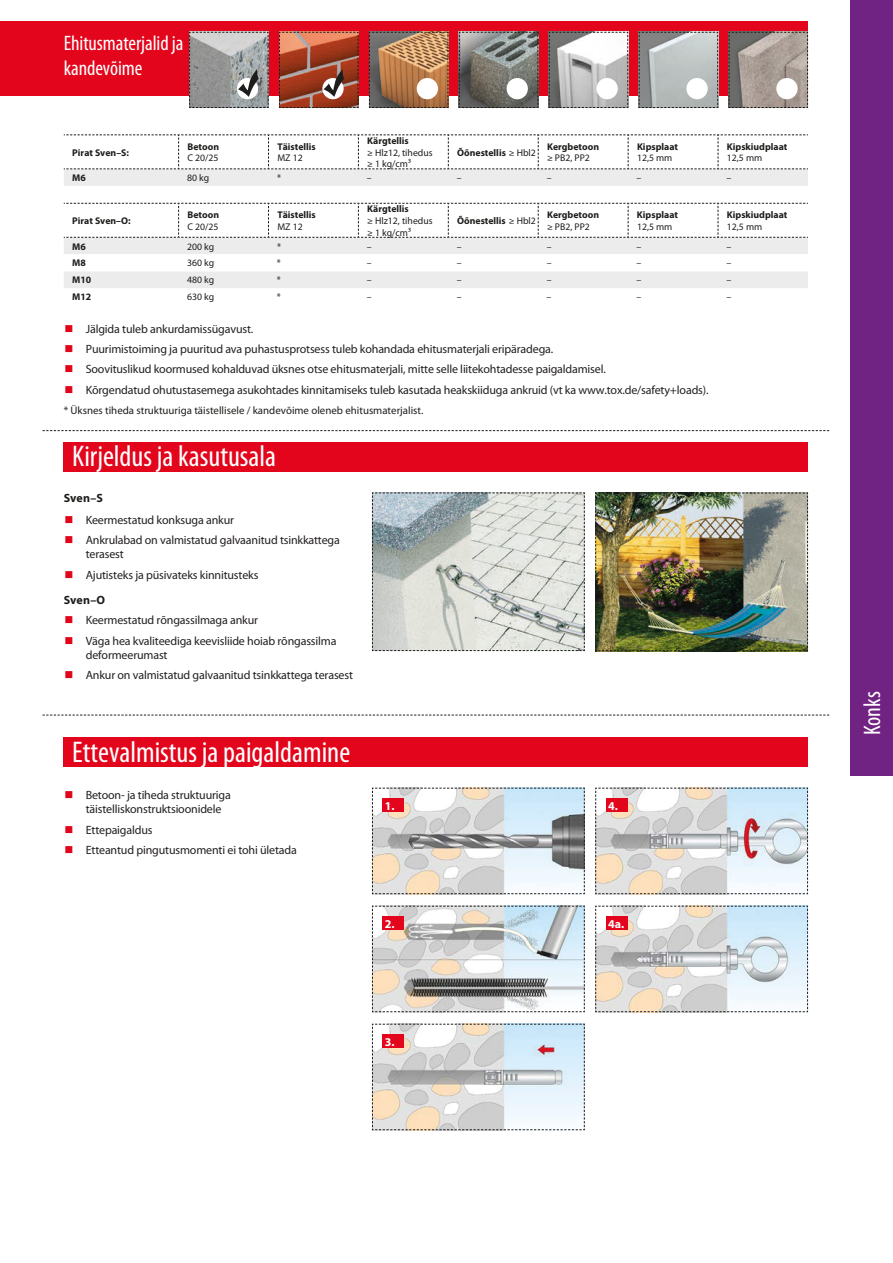
<style>
.page{position:relative;width:893px;height:1263px;background:#fff}
.page>*{position:absolute;margin:0;border:0;box-sizing:border-box;transform-origin:0 0}
.t1{font:condensed 30px "Myriad Pro";color:#fff}
.t2{font:condensed 24px "Myriad Pro";color:#fff}
.t3{font:condensed 21px/25.2px "Myriad Pro";letter-spacing:-.005em;color:#fff}
.t4{font:12px/14.4px "Myriad Pro";letter-spacing:-.015em;color:#231f20}
.t5{font:700 12px "Myriad Pro";color:#1d1d1b}
.t6{font:700 12px "Myriad Pro";color:#fff}
.t7{font:10.8px "Myriad Pro";color:#1d1d1b}
.t8{font:700 9.75px "Myriad Pro";color:#1d1d1b}
.t9{font:9.75px/11.7px "Myriad Pro";color:#1d1d1b}
.s1{font-weight:400}
.s2{color:#e1051b}
</style>
<div class="page">
<div style="left:0;top:21px;width:808px;height:75px;background:#e2051b"></div>
<svg style="left:638px;top:32px;width:80px;height:76px"></svg>
<div style="left:686px;top:78px;width:22px;height:21px;background:#fff;border-radius:50%"></div>
<svg style="left:369px;top:32px;width:80px;height:76px"></svg>
<div style="left:417px;top:78px;width:21px;height:21px;background:#fff;border-radius:50%"></div>
<svg style="left:459px;top:32px;width:80px;height:76px"></svg>
<div style="left:507px;top:78px;width:21px;height:21px;background:#fff;border-radius:50%"></div>
<svg style="left:548px;top:32px;width:80px;height:76px"></svg>
<svg style="left:728px;top:32px;width:80px;height:76px"></svg>
<div style="left:596px;top:78px;width:22px;height:21px;background:#fff;border-radius:50%"></div>
<div style="left:776px;top:78px;width:22px;height:21px;background:#fff;border-radius:50%"></div>
<div style="left:850px;top:0;width:43px;height:776px;background:#702382"></div>
<img style="left:595px;top:492px;width:213px;height:159px">
<svg style="left:43px;top:430px;width:786px;height:1px"></svg>
<svg style="left:43px;top:715px;width:786px;height:1px"></svg>
<div style="left:64px;top:442px;width:744px;height:29px;background:#e2051b"></div>
<div style="left:64px;top:737px;width:744px;height:29px;background:#e2051b"></div>
<svg style="left:189px;top:32px;width:80px;height:76px"></svg>
<img style="left:279px;top:32px;width:80px;height:76px">
<svg style="left:64px;top:203px;width:744px;height:85px"></svg>
<svg style="left:64px;top:134px;width:744px;height:52px"></svg>
<svg style="left:372px;top:492px;width:213px;height:159px"></svg>
<svg style="left:372px;top:787px;width:213px;height:107px"></svg>
<div style="left:383px;top:798px;width:21px;height:14px;background:#e2051b"></div>
<svg style="left:372px;top:905px;width:213px;height:107px"></svg>
<div style="left:383px;top:916px;width:21px;height:14px;background:#e2051b"></div>
<svg style="left:372px;top:1023px;width:213px;height:107px"></svg>
<div style="left:383px;top:1034px;width:21px;height:14px;background:#e2051b"></div>
<svg style="left:595px;top:787px;width:213px;height:107px"></svg>
<div style="left:606px;top:798px;width:21px;height:14px;background:#e2051b"></div>
<svg style="left:595px;top:905px;width:213px;height:107px"></svg>
<div style="left:606px;top:916px;width:21px;height:14px;background:#e2051b"></div>
<h3 class="t3" style="left:64px;top:30px;width:121px">Ehitusmaterjalid ja kandevõime</h3>
<p class="t8" style="left:72px;top:146px;width:58px">Pirat Sven–S:</p>
<p class="t8" style="left:187px;top:140px;width:33px">Betoon</p>
<p class="t9" style="left:187px;top:152px;width:33px">C 20/25</p>
<p class="t8" style="left:277px;top:140px;width:40px">Täistellis</p>
<p class="t9" style="left:277px;top:152px;width:27px">MZ 12</p>
<p class="t8" style="left:367px;top:134px;width:43px">Kärgtellis</p>
<p class="t9" style="left:367px;top:146px;width:67px">≥ Hlz12, tihedus ≥ 1 kg/cm3</p>
<p class="t8" style="left:457px;top:146px;width:80px">Õõnestellis <span class="s1">≥ Hbl2</span></p>
<p class="t8" style="left:547px;top:140px;width:54px">Kergbetoon</p>
<p class="t9" style="left:547px;top:152px;width:44px">≥ PB2, PP2</p>
<p class="t8" style="left:637px;top:140px;width:43px">Kipsplaat</p>
<p class="t9" style="left:637px;top:152px;width:37px">12,5 mm</p>
<p class="t8" style="left:727px;top:140px;width:62px">Kipskiudplaat</p>
<p class="t9" style="left:727px;top:152px;width:37px">12,5 mm</p>
<p class="t8" style="left:72px;top:172px;width:15px">M6</p>
<p class="t9" style="left:187px;top:172px;width:24px">80 kg</p>
<p class="t9" style="left:277px;top:172px;width:6px">*</p>
<p class="t9" style="left:367px;top:172px;width:6px">–</p>
<p class="t9" style="left:457px;top:172px;width:6px">–</p>
<p class="t9" style="left:547px;top:172px;width:6px">–</p>
<p class="t9" style="left:637px;top:172px;width:6px">–</p>
<p class="t9" style="left:726px;top:172px;width:6px">–</p>
<p class="t8" style="left:72px;top:214px;width:60px">Pirat Sven–O:</p>
<p class="t8" style="left:187px;top:208px;width:33px">Betoon</p>
<p class="t9" style="left:187px;top:220px;width:33px">C 20/25</p>
<p class="t8" style="left:277px;top:208px;width:40px">Täistellis</p>
<p class="t9" style="left:277px;top:220px;width:27px">MZ 12</p>
<p class="t8" style="left:367px;top:203px;width:43px">Kärgtellis</p>
<p class="t9" style="left:367px;top:215px;width:67px">≥ Hlz12, tihedus ≥ 1 kg/cm3</p>
<p class="t8" style="left:457px;top:214px;width:80px">Õõnestellis <span class="s1">≥ Hbl2</span></p>
<p class="t8" style="left:547px;top:208px;width:54px">Kergbetoon</p>
<p class="t9" style="left:547px;top:220px;width:44px">≥ PB2, PP2</p>
<p class="t8" style="left:637px;top:208px;width:43px">Kipsplaat</p>
<p class="t9" style="left:637px;top:220px;width:37px">12,5 mm</p>
<p class="t8" style="left:727px;top:208px;width:62px">Kipskiudplaat</p>
<p class="t9" style="left:727px;top:220px;width:37px">12,5 mm</p>
<p class="t8" style="left:72px;top:240px;width:15px">M6</p>
<p class="t9" style="left:187px;top:240px;width:29px">200 kg</p>
<p class="t9" style="left:277px;top:240px;width:6px">*</p>
<p class="t9" style="left:367px;top:240px;width:6px">–</p>
<p class="t9" style="left:457px;top:240px;width:6px">–</p>
<p class="t9" style="left:547px;top:240px;width:6px">–</p>
<p class="t9" style="left:637px;top:240px;width:6px">–</p>
<p class="t9" style="left:726px;top:240px;width:6px">–</p>
<p class="t8" style="left:72px;top:257px;width:15px">M8</p>
<p class="t9" style="left:187px;top:257px;width:29px">360 kg</p>
<p class="t9" style="left:277px;top:257px;width:6px">*</p>
<p class="t9" style="left:367px;top:257px;width:6px">–</p>
<p class="t9" style="left:457px;top:257px;width:6px">–</p>
<p class="t9" style="left:547px;top:257px;width:6px">–</p>
<p class="t9" style="left:637px;top:257px;width:6px">–</p>
<p class="t9" style="left:726px;top:257px;width:6px">–</p>
<p class="t8" style="left:72px;top:274px;width:21px">M10</p>
<p class="t9" style="left:187px;top:274px;width:29px">480 kg</p>
<p class="t9" style="left:277px;top:274px;width:6px">*</p>
<p class="t9" style="left:367px;top:274px;width:6px">–</p>
<p class="t9" style="left:457px;top:274px;width:6px">–</p>
<p class="t9" style="left:547px;top:274px;width:6px">–</p>
<p class="t9" style="left:637px;top:274px;width:6px">–</p>
<p class="t9" style="left:726px;top:274px;width:6px">–</p>
<p class="t8" style="left:72px;top:291px;width:21px">M12</p>
<p class="t9" style="left:187px;top:291px;width:29px">630 kg</p>
<p class="t9" style="left:277px;top:291px;width:6px">*</p>
<p class="t9" style="left:367px;top:291px;width:6px">–</p>
<p class="t9" style="left:457px;top:291px;width:6px">–</p>
<p class="t9" style="left:547px;top:291px;width:6px">–</p>
<p class="t9" style="left:636px;top:291px;width:6px">–</p>
<p class="t9" style="left:726px;top:291px;width:6px">–</p>
<p class="t4" style="left:65px;top:321px;width:190px"><span class="s2">■</span> Jälgida tuleb ankurdamissügavust.</p>
<p class="t4" style="left:65px;top:342px;width:490px"><span class="s2">■</span> Puurimistoiming ja puuritud ava puhastusprotsess tuleb kohandada ehitusmaterjali eripäradega.</p>
<p class="t4" style="left:65px;top:362px;width:543px"><span class="s2">■</span> Soovituslikud koormused kohalduvad üksnes otse ehitusmaterjali, mitte selle liitekohtadesse paigaldamisel.</p>
<p class="t4" style="left:65px;top:382px;width:646px"><span class="s2">■</span> Kõrgendatud ohutustasemega asukohtades kinnitamiseks tuleb kasutada heakskiiduga ankruid (vt ka www.tox.de/safety+loads).</p>
<p class="t7" style="left:64px;top:403px;width:361px">* Üksnes tiheda struktuuriga täistellisele / kandevõime oleneb ehitusmaterjalist.</p>
<h1 class="t1" style="left:72px;top:438px;width:205px">Kirjeldus ja kasutusala</h1>
<p class="t5" style="left:64px;top:490px;width:41px">Sven–S</p>
<p class="t4" style="left:65px;top:512px;width:171px"><span class="s2">■</span> Keermestatud konksuga ankur</p>
<p class="t4" style="left:86px;top:533px;width:256px;text-indent:-21px"><span class="s2">■</span> Ankrulabad on valmistatud galvaanitud tsinkkattega terasest</p>
<p class="t4" style="left:65px;top:567px;width:195px"><span class="s2">■</span> Ajutisteks ja püsivateks kinnitusteks</p>
<p class="t4" style="left:65px;top:613px;width:195px"><span class="s2">■</span> Keermestatud rõngassilmaga ankur</p>
<p class="t4" style="left:86px;top:633px;width:252px;text-indent:-21px"><span class="s2">■</span> Väga hea kvaliteediga keevisliide hoiab rõngassilma deformeerumast</p>
<p class="t4" style="left:65px;top:668px;width:290px"><span class="s2">■</span> Ankur on valmistatud galvaanitud tsinkkattega terasest</p>
<p class="t5" style="left:64px;top:592px;width:43px">Sven–O</p>
<h1 class="t1" style="left:72px;top:734px;width:279px">Ettevalmistus ja paigaldamine</h1>
<p class="t4" style="left:86px;top:787px;width:147px;text-indent:-21px"><span class="s2">■</span> Betoon- ja tiheda struktuuriga täistelliskonstruktsioonidele</p>
<p class="t4" style="left:65px;top:822px;width:90px"><span class="s2">■</span> Ettepaigaldus</p>
<p class="t4" style="left:65px;top:842px;width:234px"><span class="s2">■</span> Etteantud pingutusmomenti ei tohi ületada</p>
<p class="t6" style="left:385px;top:798px;width:11px">1.</p>
<p class="t6" style="left:385px;top:916px;width:11px">2.</p>
<p class="t6" style="left:385px;top:1034px;width:11px">3.</p>
<p class="t6" style="left:608px;top:798px;width:11px">4.</p>
<p class="t6" style="left:608px;top:916px;width:18px">4a.</p>
<h2 class="t2" style="left:858px;top:735px;width:46px;rotate:-90deg">Konks</h2>
</div>
